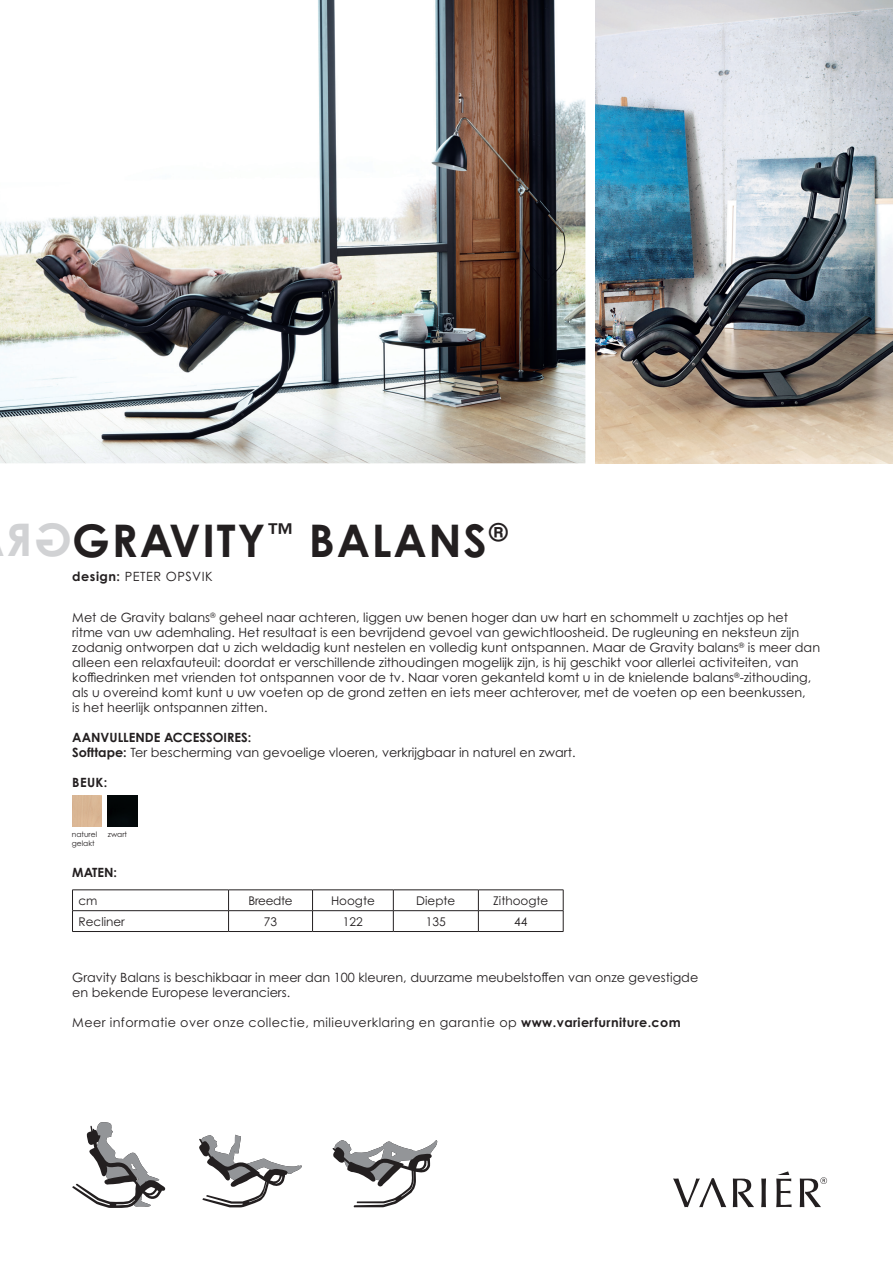
<style>
.page{position:relative;width:893px;height:1263px;background:#fff}
.page>*{position:absolute;margin:0;border:0;box-sizing:border-box;transform-origin:0 0}
.t1{font:700 45px "Century Gothic Std";color:#231f20}
.t2{font:700 26.1px "Century Gothic Std";color:#231f20}
.t3{font:12.75px/15px "Century Gothic Std";color:#231f20}
.t4{font:12.75px "Century Gothic Std";letter-spacing:.03em;color:#231f20}
.t5{font:700 12.75px "Century Gothic Std";color:#231f20}
.t6{font:12px "Century Gothic Std";color:#231f20}
.t7{font:7.5px/9px "Century Gothic Std";color:#231f20}
.s1{font-weight:700}
</style>
<div class="page">
<img style="left:108px;top:796px;width:29px;height:30px">
<hr style="left:72px;top:889px;width:157px;height:1px;background:#231f20">
<hr style="left:229px;top:889px;width:84px;height:1px;background:#231f20">
<hr style="left:313px;top:889px;width:80px;height:1px;background:#231f20">
<hr style="left:393px;top:889px;width:85px;height:1px;background:#231f20">
<hr style="left:478px;top:889px;width:85px;height:1px;background:#231f20">
<hr style="left:72px;top:910px;width:157px;height:1px;background:#231f20">
<svg style="left:72px;top:890px;width:1px;height:41px"></svg>
<hr style="left:229px;top:910px;width:84px;height:1px;background:#231f20">
<svg style="left:228px;top:890px;width:1px;height:41px"></svg>
<hr style="left:313px;top:910px;width:80px;height:1px;background:#231f20">
<svg style="left:312px;top:890px;width:1px;height:41px"></svg>
<hr style="left:393px;top:910px;width:85px;height:1px;background:#231f20">
<svg style="left:393px;top:890px;width:1px;height:41px"></svg>
<hr style="left:478px;top:910px;width:85px;height:1px;background:#231f20">
<svg style="left:478px;top:890px;width:1px;height:41px"></svg>
<svg style="left:563px;top:890px;width:1px;height:41px"></svg>
<hr style="left:72px;top:931px;width:157px;height:1px;background:#231f20">
<hr style="left:229px;top:931px;width:84px;height:1px;background:#231f20">
<hr style="left:313px;top:931px;width:80px;height:1px;background:#231f20">
<hr style="left:393px;top:931px;width:85px;height:1px;background:#231f20">
<hr style="left:478px;top:931px;width:85px;height:1px;background:#231f20">
<img style="left:0;top:0;width:585px;height:463px">
<img style="left:595px;top:0;width:298px;height:463px">
<svg style="left:332px;top:1140px;width:105px;height:67px"></svg>
<svg style="left:199px;top:1134px;width:103px;height:73px"></svg>
<svg style="left:72px;top:1122px;width:94px;height:86px"></svg>
<svg style="left:761px;top:1178px;width:5px;height:29px"></svg>
<svg style="left:733px;top:1178px;width:21px;height:29px"></svg>
<svg style="left:673px;top:1178px;width:53px;height:29px"></svg>
<svg style="left:776px;top:1171px;width:16px;height:36px"></svg>
<svg style="left:800px;top:1177px;width:27px;height:30px"></svg>
<h1 class="t1" style="left:72px;top:513px;width:65px">gravi</h1>
<h1 class="t1" style="left:217px;top:513px;width:122px">ty<sup>™</sup> balans</h1>
<h2 class="t2" style="left:489px;top:517px;width:21px">®</h2>
<p class="t3" style="left:72px;top:569px;width:113px"><span class="s1">design:</span> Peter Opsvi</p>
<p class="t3" style="left:205px;top:569px;width:9px">k</p>
<p class="t3" style="left:72px;top:609px;width:749px">Met de Gravity balans<sup>®</sup> geheel naar achteren, liggen uw benen hoger dan uw hart en schommelt u zachtjes op het ritme van uw ademhaling. Het resultaat is een bevrijdend gevoel van gewichtloosheid. De rugleuning en neksteun zijn zodanig ontworpen dat u zich weldadig kunt nestelen en volledig kunt ontspannen. Maar de Gravity balans<sup>®</sup> is meer dan alleen een relaxfauteuil: doordat er verschillende zithoudingen mogelijk zijn, is hij geschikt voor allerlei activiteiten, van koffiedrinken met vrienden tot ontspannen voor de tv. Naar voren gekanteld komt u in de knielende balans<sup>®</sup>-zithouding, als u overeind komt kunt u uw voeten op de grond zetten en iets meer achterover, met de voeten op een beenkussen,<br>is het heerlijk ontspannen zitten.</p>
<p class="t3" style="left:72px;top:729px;width:505px"><span class="s1">AANVULLENDE ACCESSOIRES:<br>Softtape:</span> Ter bescherming van gevoelige vloeren, verkrijgbaar in naturel en zwart.</p>
<p class="t5" style="left:72px;top:774px;width:8px">beu</p>
<p class="t5" style="left:96px;top:774px;width:13px">k:</p>
<p class="t7" style="left:72px;top:829px;width:27px">naturel gelakt</p>
<p class="t7" style="left:108px;top:829px;width:21px">zwart</p>
<p class="t5" style="left:72px;top:864px;width:46px">Maten :</p>
<p class="t6" style="left:79px;top:893px;width:21px">cm</p>
<p class="t6" style="left:249px;top:893px;width:45px">Breedte</p>
<p class="t6" style="left:331px;top:893px;width:45px">Hoogte</p>
<p class="t6" style="left:416px;top:893px;width:41px">Diepte</p>
<p class="t6" style="left:493px;top:893px;width:57px">Zithoogte</p>
<p class="t6" style="left:78px;top:914px;width:48px">Recliner</p>
<p class="t6" style="left:264px;top:914px;width:15px">73</p>
<p class="t6" style="left:343px;top:914px;width:21px">122</p>
<p class="t6" style="left:426px;top:914px;width:21px">135</p>
<p class="t6" style="left:514px;top:914px;width:15px">44</p>
<p class="t3" style="left:72px;top:969px;width:627px">Gravity Balans is beschikbaar in meer dan 100 kleuren, duurzame meubelstoffen van onze gevestigde en bekende Europese leveranciers.</p>
<p class="t4" style="left:72px;top:1014px;width:610px">Meer informatie over onze collectie, milieuverklaring en garantie op <span class="s1">www.varierfurniture.com</span></p>
</div>
